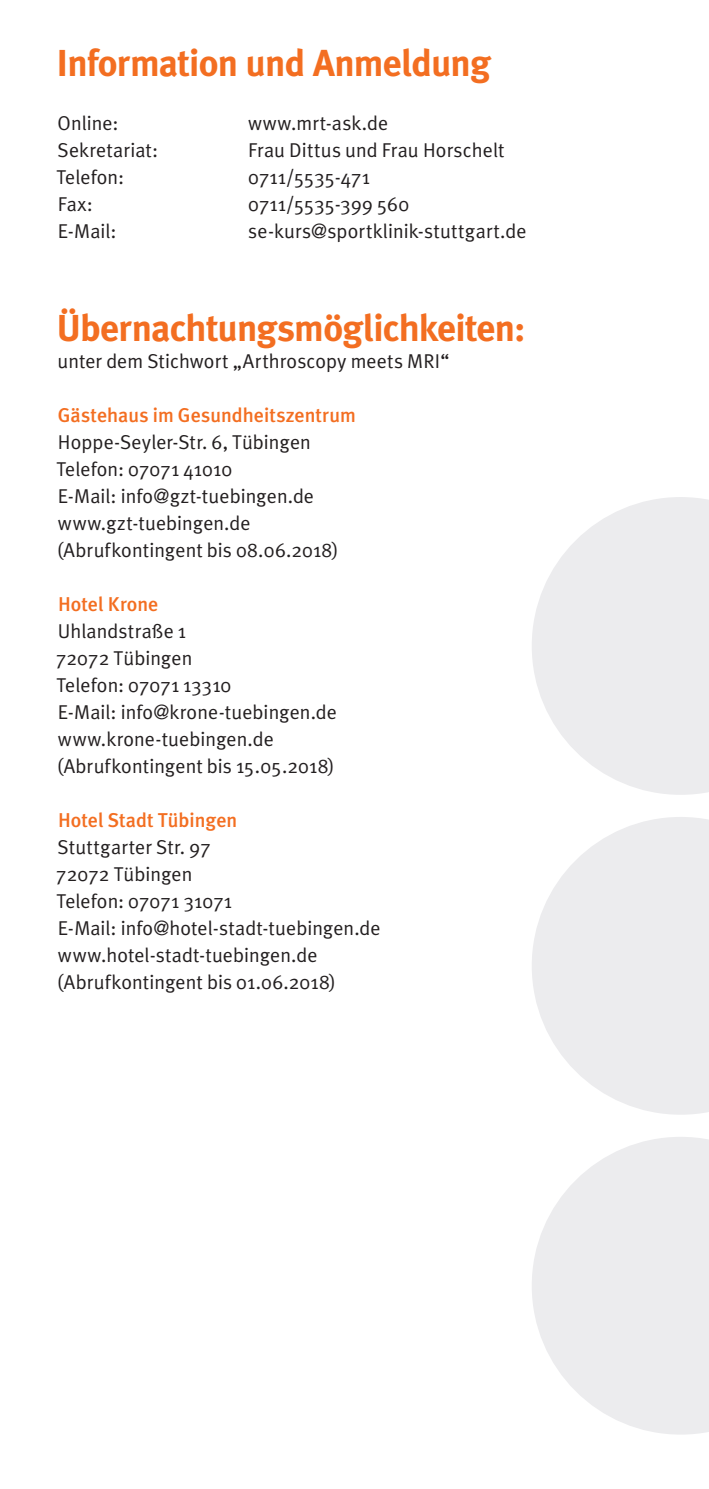
<style>
.page{position:relative;width:709px;height:1489px;background:#fff}
.page>*{position:absolute;margin:0;border:0;box-sizing:border-box;transform-origin:0 0}
.t1{font:700 37.5px "Meta Plus";letter-spacing:-.02em;color:#f36e21}
.t2{font:20px/27px "Meta Plus";letter-spacing:.005em;color:#231f20}
.t3{font:500 20px "Meta Plus";color:#f36e21}
</style>
<div class="page">
<svg style="left:532px;top:497px;width:177px;height:297px;fill:#ececee"></svg>
<svg style="left:532px;top:817px;width:177px;height:297px;fill:#ececee"></svg>
<svg style="left:532px;top:1137px;width:177px;height:297px;fill:#ececee"></svg>
<h1 class="t1" style="left:57px;top:41px;width:436px">Information und Anmeldung</h1>
<p class="t2" style="left:58px;top:109px;width:62px">Online:</p>
<p class="t2" style="left:248px;top:109px;width:142px">www.mrt-ask.de</p>
<p class="t2" style="left:57px;top:136px;width:102px">Sekretariat:</p>
<p class="t2" style="left:248px;top:136px;width:258px">Frau Dittus und Frau Horschelt</p>
<p class="t2" style="left:56px;top:163px;width:69px">Telefon:</p>
<p class="t2" style="left:248px;top:163px;width:123px">0711/5535-471</p>
<p class="t2" style="left:58px;top:190px;width:37px">Fax:</p>
<p class="t2" style="left:248px;top:190px;width:162px">0711/5535-399 560</p>
<p class="t2" style="left:58px;top:217px;width:60px">E-Mail:</p>
<p class="t2" style="left:248px;top:217px;width:280px">se-kurs@sportklinik-stuttgart.de</p>
<h1 class="t1" style="left:56px;top:306px;width:470px">Übernachtungsmöglichkeiten:</h1>
<p class="t2" style="left:57px;top:347px;width:393px">unter dem Stichwort „Arthroscopy meets MRI“</p>
<p class="t3" style="left:58px;top:403px;width:300px">Gästehaus im Gesundheitszentrum</p>
<p class="t2" style="left:56px;top:428px;width:284px">Hoppe-Seyler-Str. 6, Tübingen<br>Telefon: 07071 41010<br>E-Mail: info@gzt-tuebingen.de www.gzt-tuebingen.de (Abrufkontingent bis 08.06.2018)</p>
<p class="t3" style="left:58px;top:592px;width:102px">Hotel Krone</p>
<p class="t2" style="left:56px;top:617px;width:283px">Uhlandstraße 1<br>72072 Tübingen<br>Telefon: 07071 13310<br>E-Mail: info@krone-tuebingen.de www.krone-tuebingen.de (Abrufkontingent bis 15.05.2018)</p>
<p class="t3" style="left:58px;top:808px;width:181px">Hotel Stadt Tübingen</p>
<p class="t2" style="left:56px;top:833px;width:326px">Stuttgarter Str. 97<br>72072 Tübingen<br>Telefon: 07071 31071<br>E-Mail: info@hotel-stadt-tuebingen.de www.hotel-stadt-tuebingen.de (Abrufkontingent bis 01.06.2018)</p>
</div>
